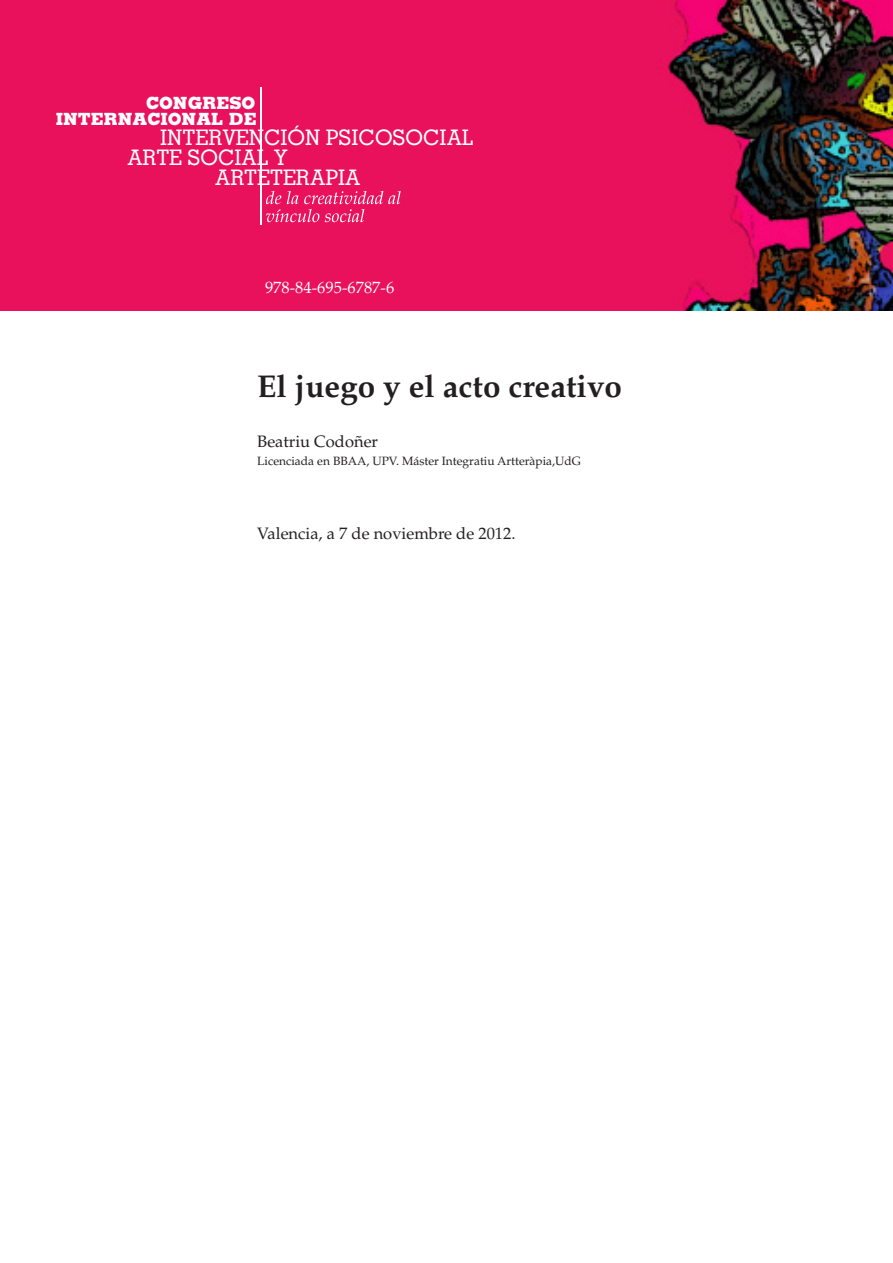
<style>
.page{position:relative;width:893px;height:1263px;background:#fff}
.page>*{position:absolute;margin:0;border:0;box-sizing:border-box;transform-origin:0 0}
.TITULO{font:700 31.5px "Palatino LT Std";color:#231f20}
.t1{font:500 21.3px "Memphis";color:#fff}
.t2{font:800 16.8px/16.6px "Memphis";color:#fff;text-align:right}
.PARRAFO{font:16.5px "Palatino LT Std";color:#231f20}
.PARRAFO-2{font:16.5px "Palatino Linotype";color:#fff}
.AUTOR{font:16.5px "Palatino LT Std";color:#231f20}
.PARRAFO-3{font:12px "Palatino LT Std";color:#231f20}
</style>
<div class="page">
<img style="left:0;top:0;width:893px;height:311px">
<hr style="left:260px;top:87px;width:1px;height:137px;background:#fff">
<svg style="left:266px;top:191px;width:135px;height:31px;background:#ec3574"></svg>
<h3 class="t2" style="left:56px;top:94px;width:202px">CONGRESO<br>INTERNACIONAL DE</h3>
<h2 class="t1" style="left:160px;top:124px;width:315px">INTERVENCIÓN PSICOSOCIAL</h2>
<h2 class="t1" style="left:127px;top:145px;width:162px">ARTE SOCIAL Y</h2>
<h2 class="t1" style="left:215px;top:164px;width:147px">ARTETERAPIA</h2>
<p class="PARRAFO-2" style="left:265px;top:275px;width:131px">978-84-695-6787-6</p>
<p class="TITULO" style="left:257px;top:368px;width:366px">El juego y el acto creativo</p>
<p class="AUTOR" style="left:257px;top:431px;width:122px">Beatriu Codoñer</p>
<p class="PARRAFO-3" style="left:257px;top:453px;width:325px">Licenciada en BBAA, UPV. Máster Integratiu Artteràpia,UdG</p>
<p class="PARRAFO" style="left:257px;top:523px;width:260px">Valencia, a 7 de noviembre de 2012.</p>
</div>
